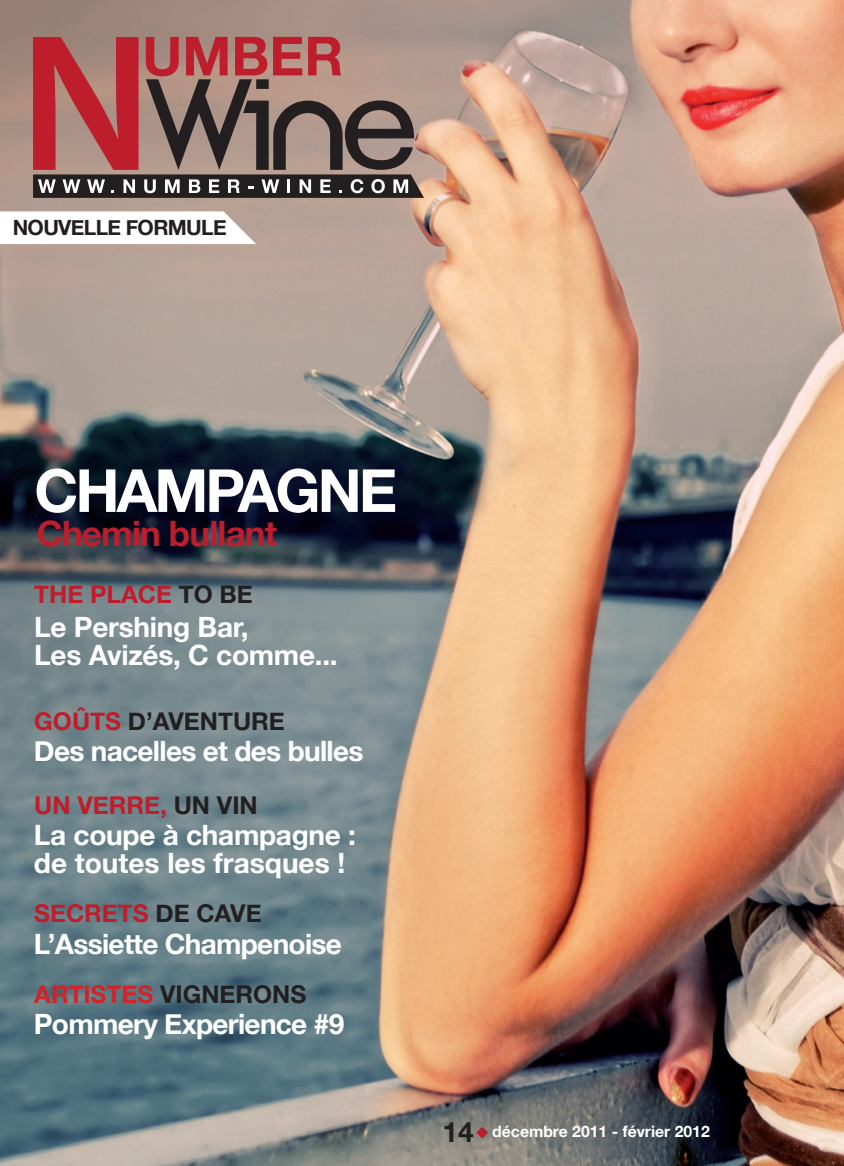
<style>
.page{position:relative;width:844px;height:1166px;background:#fff}
.page>*{position:absolute;margin:0;border:0;box-sizing:border-box;transform-origin:0 0}
.t1{font:700 59.5px "Helvetica Neue";letter-spacing:-.05em;color:#fff}
.t2{font:700 35px "Helvetica Neue";letter-spacing:-.025em;color:#be1d2c}
.t3{font:700 28px "Helvetica Neue";letter-spacing:-.025em;color:#fff}
.t4{font:700 28px "Helvetica Neue";color:#fff}
.t5{font:700 28px "Helvetica Neue";color:#231f20}
.t6{font:700 24.5px "Helvetica Neue";color:#be1d2c}
.t7{font:700 24.5px "Helvetica Neue";color:#231f20}
.t8{font:700 21px "Helvetica Neue";letter-spacing:-.03em;color:#231f20}
.t9{font:700 15.75px "Helvetica Neue";color:#fff}
.s1{color:#231f20}
.s2{color:#be1d2c}
.s3{color:#d1232a}
</style>
<div class="page">
<img style="left:0;top:0;width:843px;height:1166px">
<svg style="left:0;top:211px;width:256px;height:33px"></svg>
<svg style="left:33px;top:37px;width:391px;height:161px"></svg>
<svg style="left:476px;top:1126px;width:12px;height:12px"></svg>
<p class="t8" style="left:13px;top:214px;width:215px">NOUVELLE FORMULE</p>
<p class="t1" style="left:34px;top:454px;width:364px">CHAMPAGNE</p>
<p class="t2" style="left:37px;top:512px;width:241px">Chemin bullant</p>
<p class="t6" style="left:34px;top:579px;width:220px">THE PLACE <span class="s1">TO BE</span></p>
<p class="t3" style="left:34px;top:609px;width:216px">Le Pershing Bar,</p>
<p class="t3" style="left:34px;top:637px;width:305px">Les Avizés, C comme...</p>
<p class="t7" style="left:34px;top:706px;width:252px"><span class="s2">GOÛTS</span> D’AVENTURE</p>
<p class="t3" style="left:34px;top:734px;width:331px">Des nacelles et des bulles</p>
<p class="t6" style="left:34px;top:790px;width:225px">UN VERRE, <span class="s1">UN VIN</span></p>
<p class="t3" style="left:34px;top:818px;width:323px">La coupe à champagne :</p>
<p class="t4" style="left:34px;top:846px;width:313px">de toutes les frasques !</p>
<p class="t6" style="left:34px;top:898px;width:229px">SECRETS <span class="s1">DE CAVE</span></p>
<p class="t3" style="left:34px;top:927px;width:309px">L’Assiette Champenoise</p>
<p class="t7" style="left:34px;top:979px;width:273px"><span class="s3">ARTISTES</span> VIGNERONS</p>
<p class="t3" style="left:34px;top:1007px;width:312px">Pommery Experience #9</p>
<p class="t5" style="left:442px;top:1115px;width:33px">14</p>
<p class="t9" style="left:492px;top:1122px;width:219px">décembre 2011 - février 2012</p>
</div>
